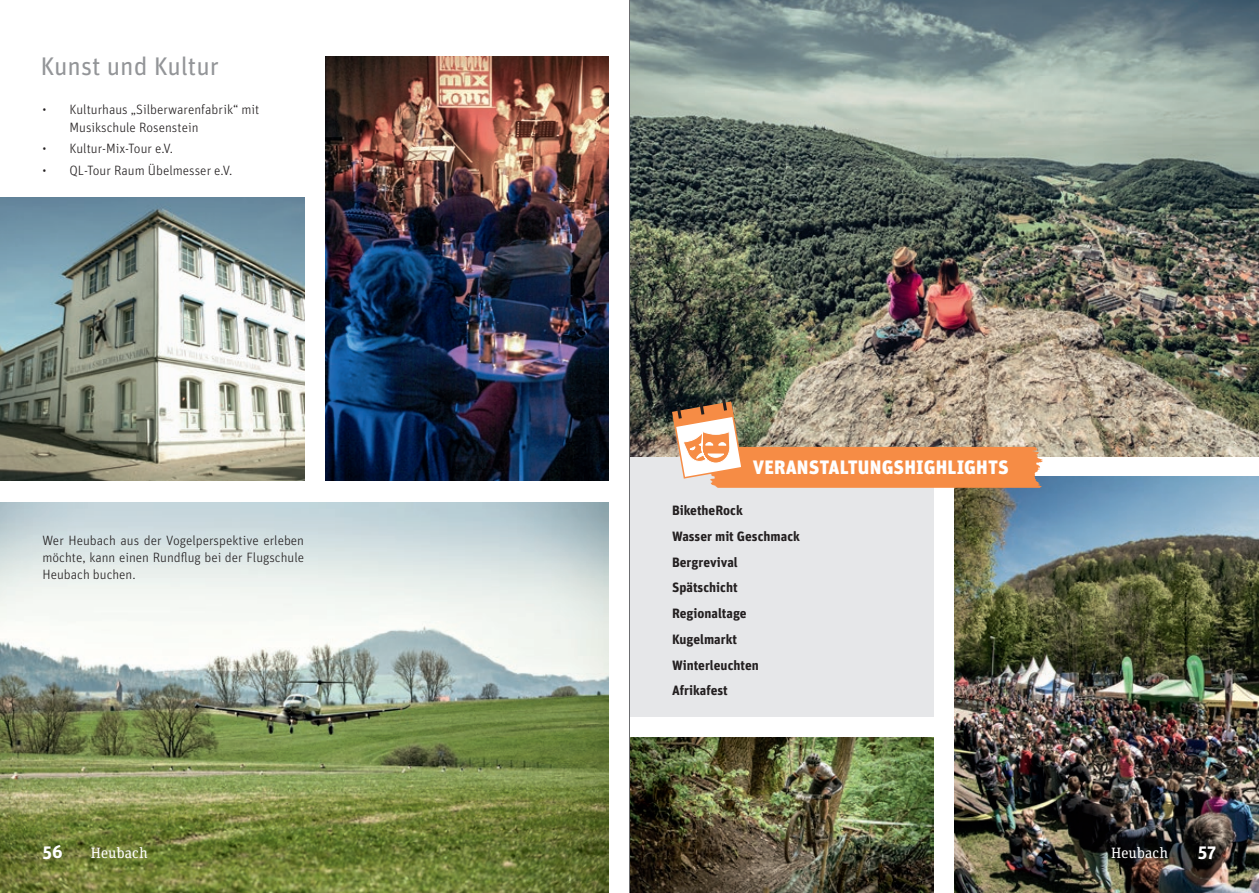
<style>
.page{position:relative;width:1259px;height:893px;background:#fff}
.page>*{position:absolute;margin:0;border:0;box-sizing:border-box;transform-origin:0 0}
.t1{font:25.5px "Unit Pro";color:#939598}
.t2{font:900 19.35px "Unit Pro";letter-spacing:.01em;color:#fff}
.t3{font:700 18px "Unit Pro";color:#fff}
.t4{font:15px "Unit Slab Pro";letter-spacing:.005em;color:#fff}
.t5{font:300 13.5px/17.2px "Unit Pro";color:#231f20}
.t6{font:700 13.5px/25.8px "Unit Pro";color:#231f20}
</style>
<div class="page">
<img style="left:325px;top:56px;width:283px;height:425px">
<img style="left:0;top:197px;width:304px;height:284px">
<img style="left:955px;top:477px;width:303px;height:416px">
<div style="left:629px;top:456px;width:304px;height:260px;background:#e6e7e9"></div>
<img style="left:630px;top:0;width:629px;height:456px">
<img style="left:710px;top:434px;width:371px;height:70px">
<svg style="left:671px;top:396px;width:73px;height:83px"></svg>
<img style="left:0;top:502px;width:608px;height:391px">
<img style="left:630px;top:738px;width:303px;height:155px">
<hr style="left:629px;top:0;width:1px;height:893px;background:#6c6d70">
<h1 class="t1" style="left:40px;top:48px;width:180px">Kunst und Kultur</h1>
<p class="t5" style="left:70px;top:101px;width:191px;text-indent:-27px">• Kulturhaus „Silberwarenfabrik“ mit<br>Musikschule Rosenstein</p>
<p class="t5" style="left:43px;top:139px;width:132px">• Kultur-Mix-Tour e.V.</p>
<p class="t5" style="left:43px;top:161px;width:191px">• QL-Tour Raum Übelmesser e.V.</p>
<p class="t5" style="left:43px;top:531px;width:263px;text-align:justify">Wer Heubach aus der Vogelperspektive erleben möchte, kann einen Rundflug bei der Flugschule Heubach buchen.</p>
<h2 class="t2" style="left:753px;top:453px;width:257px">VERANSTALTUNGSHIGHLIGHTS</h2>
<p class="t6" style="left:672px;top:497px;width:129px">BiketheRock<br>Wasser mit Geschmack<br>Bergrevival<br>Spätschicht<br>Regionaltage<br>Kugelmarkt<br>Winterleuchten<br>Afrikafest</p>
<h3 class="t3" style="left:43px;top:838px;width:22px">56</h3>
<p class="t4" style="left:91px;top:842px;width:58px">Heubach</p>
<p class="t4" style="left:1111px;top:842px;width:58px">Heubach</p>
<h3 class="t3" style="left:1197px;top:838px;width:20px">57</h3>
</div>
